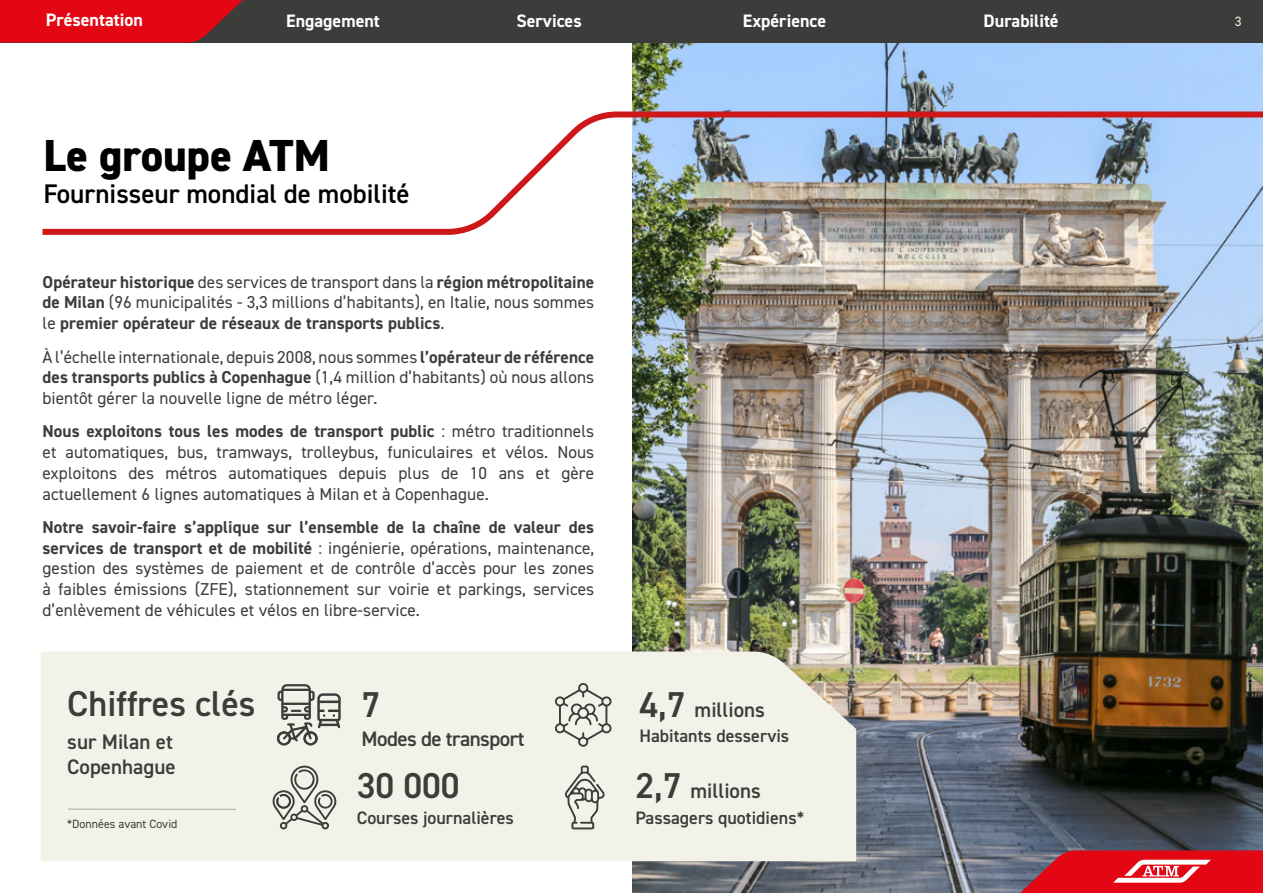
<style>
.page{position:relative;width:1263px;height:893px;background:#fff}
.page>*{position:absolute;margin:0;border:0;box-sizing:border-box;transform-origin:0 0}
.t1{font:800 45px "DIN2014";color:#000}
.t2{font:600 36px "DIN2014";color:#3c3c3b}
.t3{font:600 27px "DIN2014";color:#000}
.t4{font:600 21px/25.2px "DIN2014";color:#3c3c3b}
.t5{font:600 21px "DIN2014";letter-spacing:-.025em;color:#3c3c3b}
.t6{font:600 18px "DIN2014";color:#3c3c3b}
.t7{font:700 18px "DIN2014";color:#fff}
.t8{font:17.25px/20.7px "DIN2014";letter-spacing:.005em;color:#3c3c3b;text-align:justify}
.t9{font:13.5px "DIN2014";color:#f3f2e9}
.t10{font:12px "DIN2014";color:#3c3c3b}
.s1{font-weight:700}
.s2{font-size:36px}
</style>
<div class="page">
<img style="left:632px;top:43px;width:631px;height:850px">
<img style="left:42px;top:108px;width:1221px;height:130px">
<svg style="left:998px;top:850px;width:265px;height:43px;background:#cf2f3c"></svg>
<div style="left:0;top:0;width:1263px;height:43px;background:#3c3c3b"></div>
<div style="left:41px;top:651px;width:815px;height:210px;background:#f3f2e9"></div>
<svg style="left:0;top:0;width:243px;height:43px;background:#d10b17"></svg>
<hr style="left:68px;top:809px;width:168px;height:1px;background:#a8a8a7">
<svg style="left:564px;top:766px;width:41px;height:63px;background:#c8c7c0"></svg>
<svg style="left:554px;top:683px;width:58px;height:64px;background:#cecdc5"></svg>
<svg style="left:277px;top:684px;width:64px;height:62px;background:#b7b6b0"></svg>
<svg style="left:270px;top:766px;width:66px;height:63px;background:#c8c8c0"></svg>
<p class="t7" style="left:46px;top:8px;width:98px">Présentation</p>
<p class="t7" style="left:743px;top:9px;width:85px">Expérience</p>
<p class="t7" style="left:286px;top:9px;width:95px">Engagement</p>
<p class="t7" style="left:516px;top:9px;width:67px">Services</p>
<h1 class="t1" style="left:43px;top:125px;width:288px">Le groupe ATM</h1>
<h3 class="t3" style="left:43px;top:176px;width:368px">Fournisseur mondial de mobilité</h3>
<p class="t8" style="left:43px;top:271px;width:553px"><span class="s1">Opérateur historique</span> des services de transport dans la <span class="s1">région métropolitaine de Milan</span> (96 municipalités - 3,3 millions d’habitants), en Italie, nous sommes le <span class="s1">premier opérateur de réseaux de transports publics</span>.</p>
<p class="t8" style="left:43px;top:346px;width:553px">À l’échelle internationale, depuis 2008, nous sommes <span class="s1">l’opérateur de référence des transports publics à Copenhague</span> (1,4 million d’habitants) où nous allons bientôt gérer la nouvelle ligne de métro léger.</p>
<p class="t8" style="left:43px;top:421px;width:553px"><span class="s1">Nous exploitons tous les modes de transport public</span> : métro traditionnels et automatiques, bus, tramways, trolleybus, funiculaires et vélos. Nous exploitons des métros automatiques depuis plus de 10 ans et gère actuellement 6 lignes automatiques à Milan et à Copenhague.</p>
<p class="t8" style="left:43px;top:516px;width:553px"><span class="s1">Notre savoir-faire s’applique sur l’ensemble de la chaîne de valeur des services de transport et de mobilité</span> : ingénierie, opérations, maintenance, gestion des systèmes de paiement et de contrôle d’accès pour les zones à faibles émissions (ZFE), stationnement sur voirie et parkings, services d’enlèvement de véhicules et vélos en libre-service.</p>
<h2 class="t2" style="left:67px;top:679px;width:190px">Chiffres clés</h2>
<p class="t4" style="left:67px;top:729px;width:110px">sur Milan et<br>Copenhague</p>
<p class="t10" style="left:67px;top:816px;width:112px">*Données avant Covid</p>
<h2 class="t2" style="left:362px;top:680px;width:20px">7</h2>
<p class="t5" style="left:362px;top:725px;width:165px">Modes de transport</p>
<h2 class="t2" style="left:357px;top:762px;width:104px">30 000</h2>
<p class="t6" style="left:357px;top:806px;width:159px">Courses journalières</p>
<p class="t4" style="left:639px;top:696px;width:127px"><span class="s2">4,7</span> millions</p>
<p class="t6" style="left:639px;top:724px;width:151px">Habitants desservis</p>
<p class="t4" style="left:635px;top:778px;width:127px"><span class="s2">2,7</span> millions</p>
<p class="t6" style="left:635px;top:806px;width:170px">Passagers quotidiens*</p>
<p class="t7" style="left:983px;top:9px;width:77px">Durabilité</p>
<p class="t9" style="left:1235px;top:13px;width:8px">3</p>
</div>
